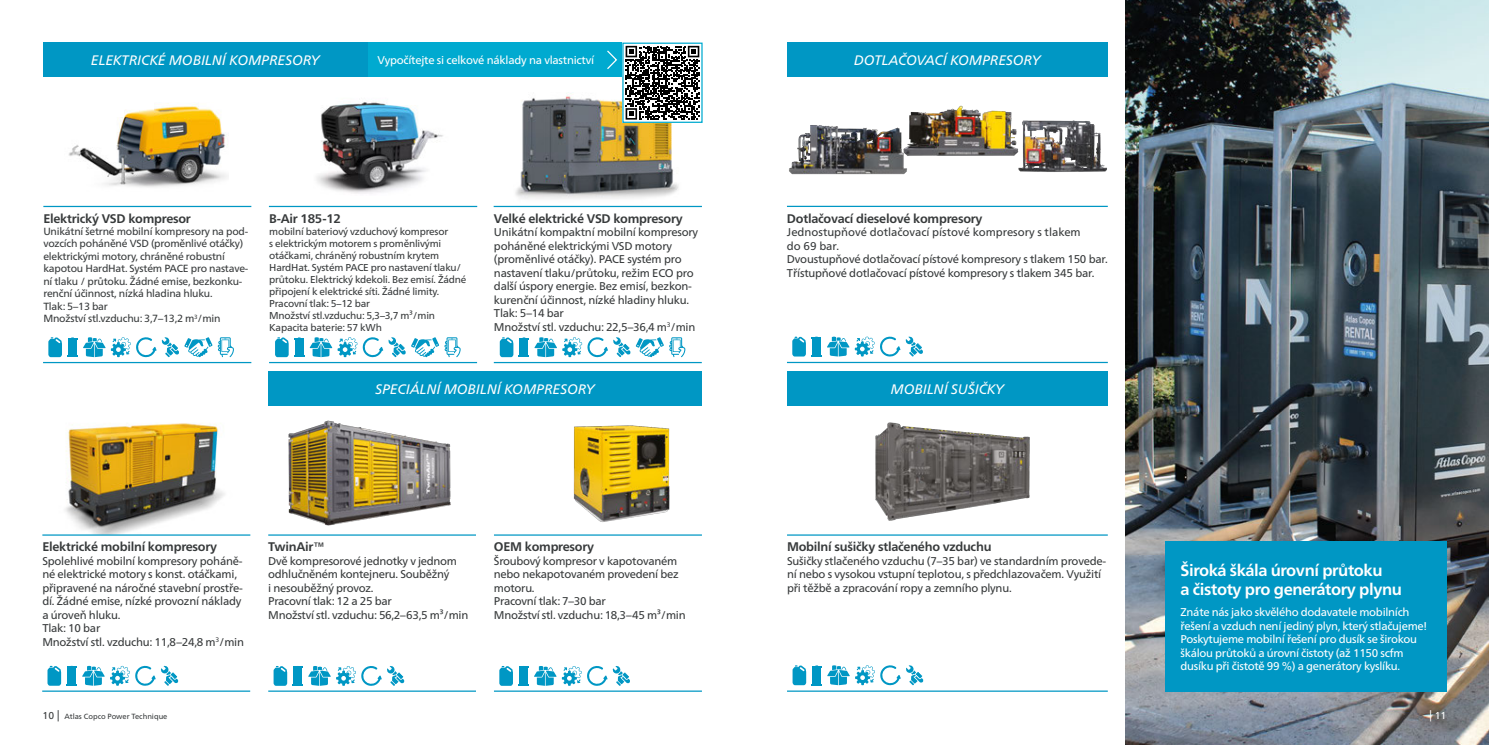
<style>
.page{position:relative;width:1489px;height:745px;background:#fff}
.page>*{position:absolute;margin:0;border:0;box-sizing:border-box;transform-origin:0 0}
.t1{font:700 16.25px/19.5px "Neue Frutiger World";letter-spacing:-.025em;color:#fff}
.t2{font:italic 13.75px "Neue Frutiger World";color:#fff}
.t3{font:700 12.5px "Neue Frutiger World";letter-spacing:-.02em;color:#373a3b}
.t4{font:11.25px/13.5px "Neue Frutiger World";letter-spacing:-.02em;color:#373a3b}
.t5{font:11.25px/13.5px "Neue Frutiger World";letter-spacing:-.025em;color:#fff}
.t6{font:10.38px/12.5px "Neue Frutiger World";letter-spacing:-.02em;color:#373a3b}
.t7{font:10px/12px "Neue Frutiger World";letter-spacing:-.02em;color:#373a3b}
.t8{font:10px "Neue Frutiger World";color:#fff}
.t9{font:7.5px "Neue Frutiger World";color:#373a3b}
.s1{font-size:10px}
.s2{font-size:11.25px}
</style>
<div class="page">
<img style="left:298px;top:102px;width:154px;height:104px">
<img style="left:1125px;top:0;width:363px;height:744px">
<div style="left:787px;top:43px;width:320px;height:34px;background:#0097c4"></div>
<img style="left:789px;top:125px;width:118px;height:50px">
<img style="left:902px;top:105px;width:113px;height:55px">
<img style="left:1015px;top:120px;width:92px;height:52px">
<div style="left:787px;top:371px;width:320px;height:34px;background:#0097c4"></div>
<img style="left:875px;top:422px;width:155px;height:99px">
<hr style="left:787px;top:361px;width:320px;height:2px;background:#0097c4">
<hr style="left:787px;top:690px;width:320px;height:1px;background:#0097c4">
<hr style="left:787px;top:206px;width:320px;height:1px;background:#0097c4">
<hr style="left:787px;top:534px;width:320px;height:1px;background:#0097c4">
<svg style="left:792px;top:336px;width:13px;height:20px"></svg>
<svg style="left:792px;top:665px;width:57px;height:19px"></svg>
<svg style="left:811px;top:336px;width:112px;height:20px"></svg>
<svg style="left:855px;top:665px;width:68px;height:20px"></svg>
<hr style="left:43px;top:206px;width:208px;height:1px;background:#0097c4">
<div style="left:43px;top:43px;width:325px;height:34px;background:#0097c4"></div>
<img style="left:65px;top:423px;width:160px;height:111px">
<hr style="left:269px;top:362px;width:208px;height:1px;background:#0097c4">
<hr style="left:494px;top:362px;width:207px;height:1px;background:#0097c4">
<hr style="left:42px;top:534px;width:208px;height:1px;background:#0097c4">
<hr style="left:42px;top:690px;width:208px;height:1px;background:#0097c4">
<svg style="left:275px;top:337px;width:185px;height:20px"></svg>
<svg style="left:500px;top:337px;width:185px;height:20px"></svg>
<hr style="left:43px;top:362px;width:208px;height:1px;background:#0097c4">
<img style="left:515px;top:93px;width:164px;height:106px">
<hr style="left:269px;top:206px;width:208px;height:1px;background:#0097c4">
<hr style="left:493px;top:206px;width:209px;height:1px;background:#0097c4">
<img style="left:68px;top:103px;width:160px;height:84px">
<svg style="left:48px;top:337px;width:186px;height:20px"></svg>
<svg style="left:47px;top:665px;width:131px;height:20px"></svg>
<div style="left:268px;top:371px;width:434px;height:34px;background:#0097c4"></div>
<img style="left:288px;top:420px;width:163px;height:106px">
<img style="left:534px;top:405px;width:166px;height:117px">
<hr style="left:268px;top:534px;width:208px;height:1px;background:#0097c4">
<hr style="left:494px;top:534px;width:208px;height:1px;background:#0097c4">
<hr style="left:268px;top:690px;width:208px;height:1px;background:#0097c4">
<hr style="left:494px;top:690px;width:208px;height:1px;background:#0097c4">
<svg style="left:499px;top:666px;width:29px;height:19px"></svg>
<svg style="left:534px;top:666px;width:22px;height:19px"></svg>
<svg style="left:273px;top:666px;width:131px;height:19px"></svg>
<svg style="left:562px;top:666px;width:68px;height:19px"></svg>
<div style="left:1164px;top:541px;width:282px;height:150px;background:#0097c4"></div>
<div style="left:368px;top:43px;width:334px;height:34px;background:#00aad0"></div>
<svg style="left:624px;top:45px;width:76px;height:76px"></svg>
<svg style="left:625px;top:46px;width:74px;height:74px"></svg>
<div style="left:622px;top:43px;width:80px;height:80px;border:1px solid #00aad0"></div>
<svg style="left:607px;top:50px;width:11px;height:19px"></svg>
<p class="t2" style="left:91px;top:49px;width:230px">ELEKTRICKÉ MOBILNÍ KOMPRESORY</p>
<p class="t5" style="left:377px;top:54px;width:218px">Vypočítejte si celkové náklady na vlastnictví</p>
<p class="t3" style="left:43px;top:207px;width:149px">Elektrický VSD kompresor</p>
<p class="t6" style="left:43px;top:225px;width:206px">Unikátní šetrné mobilní kompresory na pod&shy;vozcích poháněné VSD (proměnlivé otáčky) elektrickými motory, chráněné robustní kapotou HardHat. Systém PACE pro nastave&shy;ní tlaku / průtoku. Žádné emise, bezkonku&shy;renční účinnost, nízká hladina hluku.<br>Tlak: 5–13 bar<br>Množství stl.vzduchu: 3,7–13,2 m<sup>3</sup>/min</p>
<p class="t3" style="left:269px;top:207px;width:73px">B-Air 185-12</p>
<p class="t7" style="left:269px;top:225px;width:199px">mobilní bateriový vzduchový kompresor<br>s elektrickým motorem s proměnlivými otáčkami, chráněný robustním krytem HardHat. Systém PACE pro nastavení tlaku/ průtoku. Elektrický kdekoli. Bez emisí. Žádné připojení k elektrické síti. Žádné limity.<br>Pracovní tlak: 5–12 bar<br>Množství stl.vzduchu: 5,3–3,7 m³/min Kapacita baterie: 57 kWh</p>
<p class="t3" style="left:494px;top:207px;width:190px">Velké elektrické VSD kompresory</p>
<p class="t4" style="left:494px;top:225px;width:206px">Unikátní kompaktní mobilní kompresory poháněné elektrickými VSD motory (proměnlivé otáčky). PACE systém pro nastavení tlaku/průtoku, režim ECO pro další úspory energie. Bez emisí, bezkon&shy;kurenční účinnost, nízké hladiny hluku.<br>Tlak: 5–14 bar<br>Množství stl. vzduchu: 22,5–36,4 m<sup>3</sup>/min</p>
<p class="t2" style="left:375px;top:378px;width:221px">SPECIÁLNÍ MOBILNÍ KOMPRESORY</p>
<p class="t2" style="left:854px;top:49px;width:188px">DOTLAČOVACÍ KOMPRESORY</p>
<p class="t3" style="left:787px;top:207px;width:197px">Dotlačovací dieselové kompresory</p>
<p class="t4" style="left:787px;top:225px;width:322px">Jednostupňové dotlačovací pístové kompresory s tlakem<br>do 69 bar.<br>Dvoustupňové dotlačovací pístové kompresory s tlakem 150 bar.<br>Třístupňové dotlačovací pístové kompresory s tlakem 345 bar.</p>
<p class="t2" style="left:890px;top:378px;width:115px">MOBILNÍ SUŠIČKY</p>
<p class="t3" style="left:42px;top:535px;width:176px">Elektrické mobilní kompresory</p>
<p class="t4" style="left:42px;top:554px;width:203px">Spolehlivé mobilní kompresory poháně&shy;né elektrické motory s konst. otáčkami, připravené na náročné stavební prostře&shy;dí. Žádné emise, nízké provozní náklady a úroveň hluku.<br>Tlak: 10 bar<br>Množství stl. vzduchu: 11,8–24,8 m<sup>3</sup>/min</p>
<p class="t3" style="left:268px;top:535px;width:58px">TwinAir™</p>
<p class="t4" style="left:268px;top:554px;width:202px">Dvě kompresorové jednotky v jednom odhlučněném kontejneru. Souběžný<br>i nesouběžný provoz.<br>Pracovní tlak: 12 a 25 bar<br>Množství stl. vzduchu: 56,2–63,5 m³/min</p>
<p class="t3" style="left:494px;top:535px;width:102px">OEM kompresory</p>
<p class="t4" style="left:494px;top:554px;width:193px">Šroubový kompresor v kapotovaném nebo nekapotovaném provedení bez motoru.<br>Pracovní tlak: 7–30 bar<br>Množství stl. vzduchu: 18,3–45 m³/min</p>
<h1 class="t1" style="left:1180px;top:559px;width:223px">Široká škála úrovní průtoku<br>a čistoty pro generátory plynu</h1>
<p class="t3" style="left:787px;top:535px;width:206px">Mobilní sušičky stlačeného vzduchu</p>
<p class="t4" style="left:787px;top:554px;width:321px">Sušičky stlačeného vzduchu (7–35 bar) ve standardním provede&shy;ní nebo s vysokou vstupní teplotou, s předchlazovačem. Využití při těžbě a zpracování ropy a zemního plynu.</p>
<p class="t5" style="left:1180px;top:605px;width:248px">Znáte nás jako skvělého dodavatele mobilních řešení a vzduch není jediný plyn, který stlačujeme!<br>Poskytujeme mobilní řešení pro dusík se širokou škálou průtoků a úrovní čistoty (až 1150 scfm dusíku při čistotě 99 %) a generátory kyslíku.</p>
<p class="t9" style="left:43px;top:709px;width:126px"><span class="s1">10</span> <span class="s2">|</span> Atlas Copco Power Technique</p>
<p class="t8" style="left:1428px;top:707px;width:19px"><span class="s2">|</span> 11</p>
</div>
